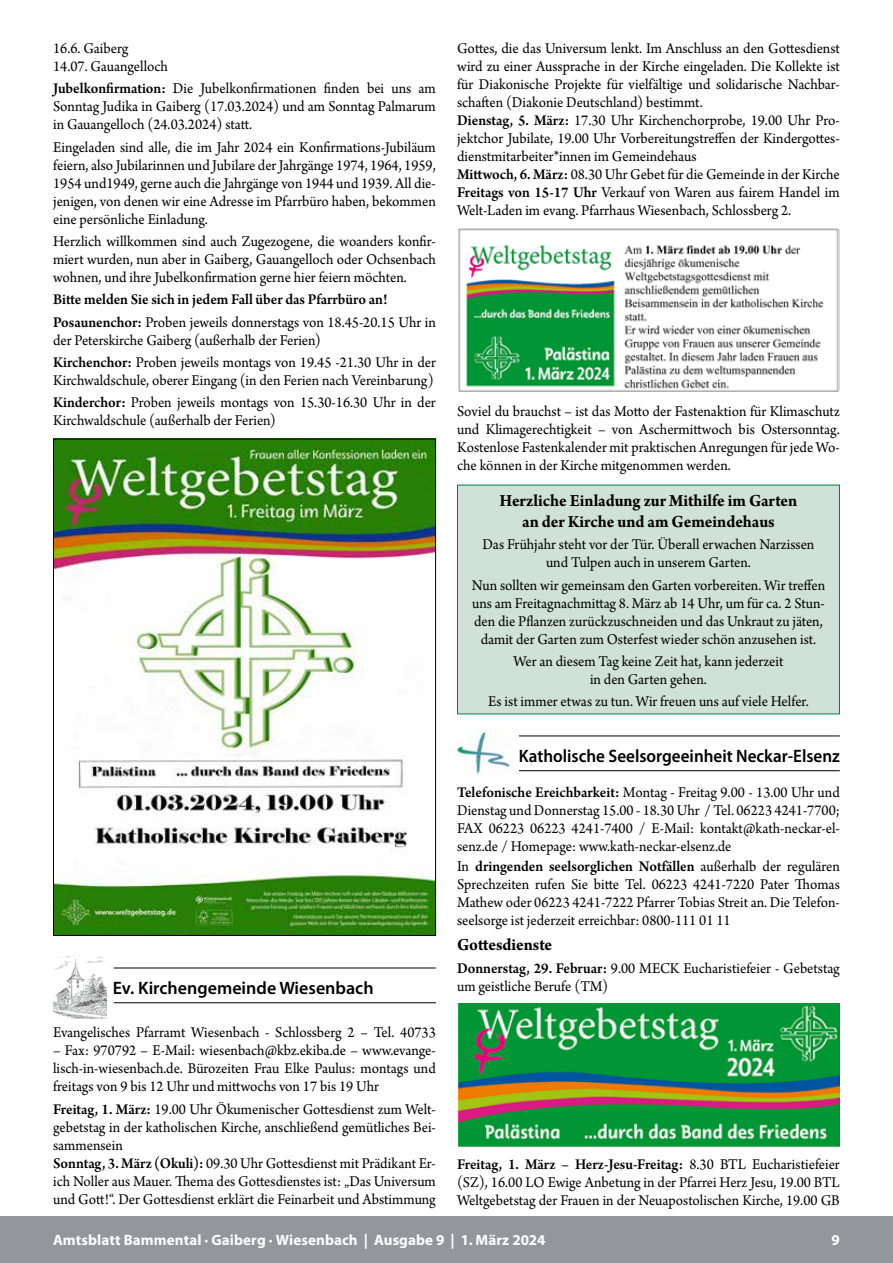
<style>
.page{position:relative;width:893px;height:1263px;background:#fff}
.page>*{position:absolute;margin:0;border:0;box-sizing:border-box;transform-origin:0 0}
.t1{font:700 18px/21px "Arno Pro";color:#000;text-align:center;scale:.95 1}
.t2{font:600 18px "Myriad Pro";color:#000;scale:.95 1}
.t3{font:600 18px "Myriad Pro";color:#000}
.t4{font:15.75px/18px "Arno Pro";color:#000;text-align:justify;scale:.95 1}
.t5{font:600 15.75px/22.2px "Arno Pro";color:#000;scale:.95 1}
.t6{font:700 15px "Myriad Pro";letter-spacing:.005em;color:#fff}
.s1{font-weight:600}
.s2{font-weight:400}
</style>
<div class="page">
<div style="left:0;top:1216px;width:893px;height:47px;background:#90989c"></div>
<hr style="left:114px;top:967px;width:322px;height:1px;background:#000">
<hr style="left:114px;top:1002px;width:322px;height:1px;background:#000">
<img style="left:55px;top:441px;width:379px;height:493px">
<img style="left:53px;top:956px;width:54px;height:62px">
<hr style="left:457px;top:735px;width:383px;height:1px;background:#000">
<hr style="left:457px;top:770px;width:383px;height:1px;background:#000">
<img style="left:458px;top:228px;width:382px;height:164px">
<div style="left:457px;top:485px;width:382px;height:229px;background:#d0e2d7"></div>
<div style="left:457px;top:485px;width:383px;height:229px;border:1px solid #007f49"></div>
<div style="left:457px;top:730px;width:62px;height:45px;background:#fff"></div>
<img style="left:457px;top:730px;width:54px;height:45px">
<img style="left:457px;top:1003px;width:383px;height:143px">
<p class="t4" style="left:53px;top:40px;width:122px">16.6. Gaiberg<br>14.07. Gauangelloch</p>
<p class="t4" style="left:53px;top:81px;width:404px"><span class="s1">Jubelkonfirmation:</span> Die Jubelkonfirmationen finden bei uns am Sonntag Judika in Gaiberg (17.03.2024) und am Sonntag Palmarum in Gauangelloch (24.03.2024) statt.</p>
<p class="t4" style="left:53px;top:139px;width:404px">Eingeladen sind alle, die im Jahr 2024 ein Konfirmations-Jubiläum feiern, also Jubilarinnen und Jubilare der Jahrgänge 1974, 1964, 1959, 1954 und1949, gerne auch die Jahrgänge von 1944 und 1939. All die&shy;jenigen, von denen wir eine Adresse im Pfarrbüro haben, bekommen eine persönliche Einladung.</p>
<p class="t4" style="left:53px;top:233px;width:404px">Herzlich willkommen sind auch Zugezogene, die woanders konfir&shy;miert wurden, nun aber in Gaiberg, Gauangelloch oder Ochsenbach wohnen, und ihre Jubelkonfirmation gerne hier feiern möchten.</p>
<p class="t5" style="left:53px;top:289px;width:404px">Bitte melden Sie sich in jedem Fall über das Pfarrbüro an!<br>Posaunenchor: <span class="s2">Proben jeweils donnerstags von 18.45-20.15 Uhr in</span></p>
<p class="t4" style="left:53px;top:329px;width:404px;line-height:22.2px">der Peterskirche Gaiberg (außerhalb der Ferien)<br><span class="s1">Kirchenchor:</span> Proben jeweils montags von 19.45 -21.30 Uhr in der</p>
<p class="t4" style="left:53px;top:370px;width:404px;line-height:22.2px">Kirchwaldschule, oberer Eingang (in den Ferien nach Vereinbarung)<br><span class="s1">Kinderchor:</span> Proben jeweils montags von 15.30-16.30 Uhr in der</p>
<p class="t4" style="left:53px;top:412px;width:236px">Kirchwaldschule (außerhalb der Ferien)</p>
<p class="t3" style="left:113px;top:976px;width:262px">Ev. Kirchengemeinde Wiesenbach</p>
<p class="t4" style="left:53px;top:1024px;width:404px">Evangelisches Pfarramt Wiesenbach - Schlossberg 2 – Tel. 40733</p>
<p class="t4" style="left:53px;top:1042px;width:404px">– Fax: 970792 – E-Mail: wiesenbach@kbz.ekiba.de – www.evange&shy;lisch-in-wiesenbach.de. Bürozeiten Frau Elke Paulus: montags und freitags von 9 bis 12 Uhr und mittwochs von 17 bis 19 Uhr</p>
<p class="t4" style="left:53px;top:1101px;width:404px;text-align:left"><span class="s1">Freitag, 1. März:</span> 19.00 Uhr Ökumenischer Gottesdienst zum Welt&shy;gebetstag in der katholischen Kirche, anschließend gemütliches Bei&shy;sammensein<br><span class="s1">Sonntag, 3. März (Okuli):</span> 09.30 Uhr Gottesdienst mit Prädikant Er&shy;ich Noller aus Mauer. Thema des Gottesdienstes ist: „Das Universum und Gott!“. Der Gottesdienst erklärt die Feinarbeit und Abstimmung</p>
<p class="t4" style="left:457px;top:40px;width:404px;text-align:left">Gottes, die das Universum lenkt. Im Anschluss an den Gottesdienst wird zu einer Aussprache in der Kirche eingeladen. Die Kollekte ist für Diakonische Projekte für vielfältige und solidarische Nachbar&shy;schaften (Diakonie Deutschland) bestimmt.<br><span class="s1">Dienstag, 5. März:</span> 17.30 Uhr Kirchenchorprobe, 19.00 Uhr Pro&shy;jektchor Jubilate, 19.00 Uhr Vorbereitungstreffen der Kindergottes&shy;dienstmitarbeiter*innen im Gemeindehaus<br><span class="s1">Mittwoch, 6. März:</span> 08.30 Uhr Gebet für die Gemeinde in der Kirche <span class="s1">Freitags von 15-17 Uhr</span> Verkauf von Waren aus fairem Handel im Welt-Laden im evang. Pfarrhaus Wiesenbach, Schlossberg 2.</p>
<p class="t4" style="left:457px;top:403px;width:404px">Soviel du brauchst – ist das Motto der Fastenaktion für Klimaschutz und Klimagerechtigkeit – von Aschermittwoch bis Ostersonntag.<br>Kostenlose Fastenkalender mit praktischen Anregungen für jede Wo&shy;che können in der Kirche mitgenommen werden.</p>
<p class="t1" style="left:500px;top:491px;width:315px">Herzliche Einladung zur Mithilfe im Garten an der Kirche und am Gemeindehaus</p>
<p class="t4" style="left:482px;top:536px;width:351px;text-align:center">Das Frühjahr steht vor der Tür. Überall erwachen Narzissen und Tulpen auch in unserem Garten.</p>
<p class="t4" style="left:472px;top:577px;width:373px;text-align:center">Nun sollten wir gemeinsam den Garten vorbereiten. Wir treffen uns am Freitagnachmittag 8. März ab 14 Uhr, um für ca. 2 Stun&shy;den die Pflanzen zurückzuschneiden und das Unkraut zu jäten, damit der Garten zum Osterfest wieder schön anzusehen ist.</p>
<p class="t4" style="left:513px;top:653px;width:286px;text-align:center">Wer an diesem Tag keine Zeit hat, kann jederzeit in den Garten gehen.</p>
<p class="t4" style="left:488px;top:693px;width:339px">Es ist immer etwas zu tun. Wir freuen uns auf viele Helfer.</p>
<p class="t2" style="left:519px;top:744px;width:339px">Katholische Seelsorgeeinheit Neckar-Elsenz</p>
<p class="t4" style="left:457px;top:784px;width:404px"><span class="s1">Telefonische Ereichbarkeit:</span> Montag - Freitag 9.00 - 13.00 Uhr und Dienstag und Donnerstag 15.00 - 18.30 Uhr <span class="s1">/</span> Tel. 06223 4241-7700; FAX 06223 06223 4241-7400 / E-Mail: kontakt@kath-neckar-el&shy;senz.de / Homepage: www.kath-neckar-elsenz.de</p>
<p class="t4" style="left:457px;top:858px;width:404px">In <span class="s1">dringenden seelsorglichen Notfällen</span> außerhalb der regulären Sprechzeiten rufen Sie bitte Tel. 06223 4241-7220 Pater Thomas Mathew oder 06223 4241-7222 Pfarrer Tobias Streit an. Die Telefon&shy;seelsorge ist jederzeit erreichbar: 0800-111 01 11</p>
<p class="t1" style="left:457px;top:935px;width:102px">Gottesdienste</p>
<p class="t4" style="left:457px;top:959px;width:404px"><span class="s1">Donnerstag, 29. Februar:</span> 9.00 MECK Eucharistiefeier - Gebetstag um geistliche Berufe (TM)</p>
<p class="t4" style="left:457px;top:1155px;width:404px"><span class="s1">Freitag, 1. März – Herz-Jesu-Freitag:</span> 8.30 BTL Eucharistiefeier (SZ), 16.00 LO Ewige Anbetung in der Pfarrei Herz Jesu, 19.00 BTL Weltgebetstag der Frauen in der Neuapostolischen Kirche, 19.00 GB</p>
<p class="t6" style="left:53px;top:1230px;width:494px">Amtsblatt Bammental · Gaiberg · Wiesenbach | Ausgabe 9 | 1. März 2024</p>
<p class="t6" style="left:831px;top:1230px;width:10px">9</p>
</div>
